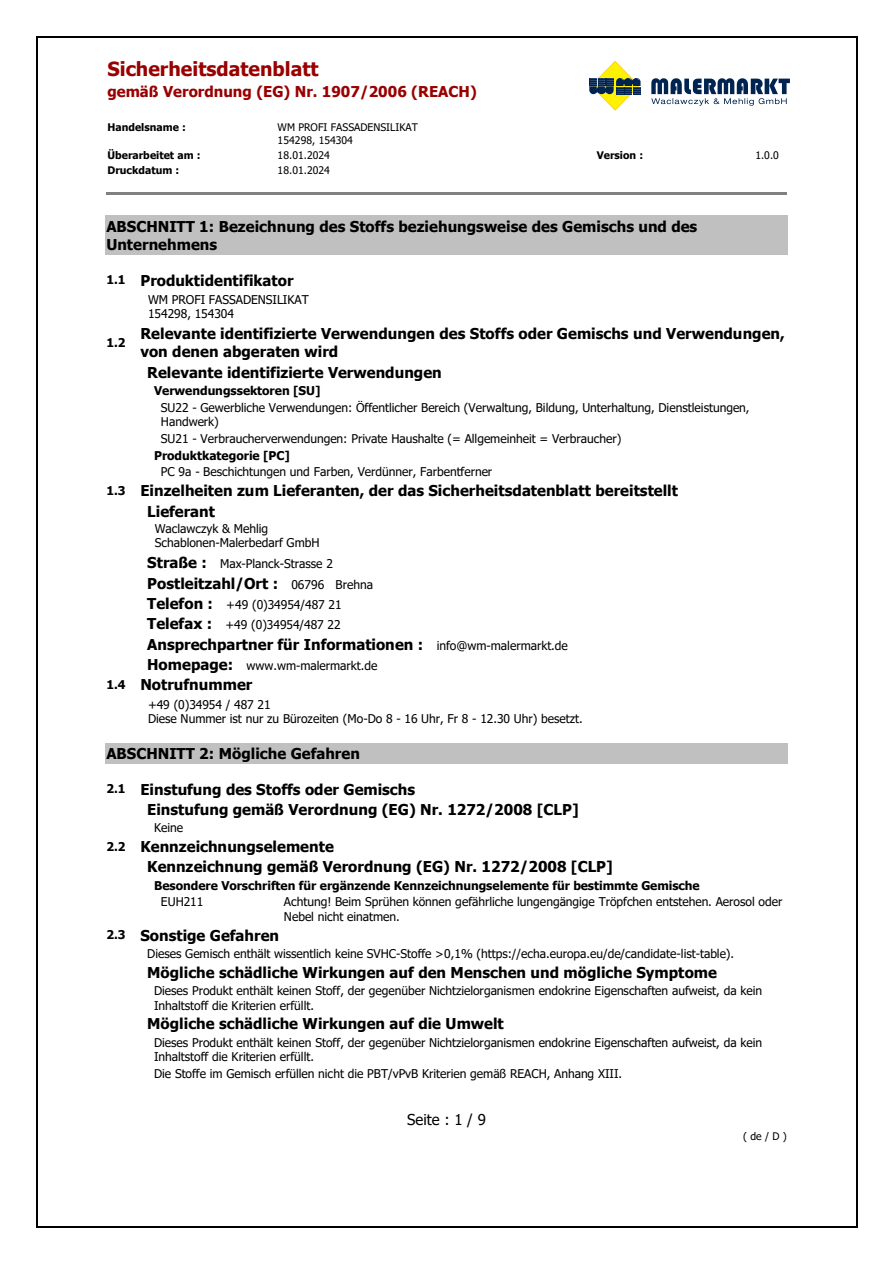
<style>
.page{position:relative;width:893px;height:1263px;background:#fff}
.page>*{position:absolute;margin:0;border:0;box-sizing:border-box;transform-origin:0 0}
.t1{font:700 19.5px "Tahoma";color:#900}
.t2{font:700 15px/20.4px "Tahoma";color:#000}
.t3{font:700 15px "Tahoma";color:#900}
.t4{font:15px "Tahoma";color:#000}
.t5{font:12px/14.5px "Tahoma";letter-spacing:-.005em;color:#000}
.t6{font:700 12px/16.8px "Tahoma";color:#000}
.t7{font:10.5px/12.8px "Tahoma";letter-spacing:.005em;color:#000}
.t8{font:700 10.5px "Tahoma";color:#000}
.s1{font-size:12px}
.s2{font-weight:700}
.s3{font-weight:700;font-size:15px}
.s4{font-weight:400;font-size:12px}
.s5{font-weight:400}
</style>
<div class="page">
<hr style="left:106px;top:192px;width:681px;height:3px;background:#808080">
<div style="left:106px;top:217px;width:681px;height:18px;background:#c0c0c0"></div>
<div style="left:106px;top:235px;width:681px;height:18px;background:#c0c0c0"></div>
<hr style="left:105px;top:253px;width:683px;height:1px;background:#c0c0c0">
<hr style="left:105px;top:216px;width:683px;height:1px;background:#c0c0c0">
<div style="left:106px;top:744px;width:681px;height:18px;background:#c0c0c0"></div>
<hr style="left:105px;top:762px;width:683px;height:1px;background:#c0c0c0">
<hr style="left:105px;top:743px;width:683px;height:1px;background:#c0c0c0">
<hr style="left:37px;top:36px;width:819px;height:1px;background:#000">
<hr style="left:36px;top:37px;width:1px;height:1189px;background:#000">
<hr style="left:856px;top:37px;width:1px;height:1189px;background:#000">
<hr style="left:37px;top:1226px;width:819px;height:1px;background:#000">
<svg style="left:589px;top:61px;width:51px;height:50px"></svg>
<svg style="left:651px;top:78px;width:139px;height:28px"></svg>
<p class="t1" style="left:107px;top:55px;width:213px">Sicherheitsdatenblatt</p>
<p class="t3" style="left:107px;top:81px;width:371px">gemäß Verordnung (EG) Nr. 1907/2006 (REACH)</p>
<p class="t8" style="left:107px;top:120px;width:80px">Handelsname :</p>
<p class="t7" style="left:278px;top:121px;width:142px">WM PROFI FASSADENSILIKAT<br>154298, 154304</p>
<p class="t8" style="left:107px;top:147px;width:95px">Überarbeitet am :</p>
<p class="t7" style="left:278px;top:149px;width:54px">18.01.2024</p>
<p class="t8" style="left:597px;top:147px;width:48px">Version :</p>
<p class="t7" style="left:755px;top:149px;width:25px">1.0.0</p>
<p class="t8" style="left:107px;top:162px;width:73px">Druckdatum :</p>
<p class="t7" style="left:278px;top:164px;width:54px">18.01.2024</p>
<p class="t2" style="left:106px;top:218px;width:592px;line-height:18.1px">ABSCHNITT 1: Bezeichnung des Stoffs beziehungsweise des Gemischs und des<br>Unternehmens</p>
<p class="t2" style="left:106px;top:270px;width:189px"><span class="s1">1.1</span> Produktidentifikator</p>
<p class="t5" style="left:148px;top:293px;width:162px">WM PROFI FASSADENSILIKAT<br>154298, 154304</p>
<p class="t6" style="left:106px;top:335px;width:21px">1.2</p>
<p class="t2" style="left:140px;top:325px;width:646px;line-height:18px">Relevante identifizierte Verwendungen des Stoffs oder Gemischs und Verwendungen, von denen abgeraten wird</p>
<p class="t2" style="left:147px;top:363px;width:296px">Relevante identifizierte Verwendungen</p>
<p class="t5" style="left:161px;top:383px;width:590px;line-height:16.8px;text-indent:-7px"><span class="s2">Verwendungssektoren [SU]<br></span>SU22 - Gewerbliche Verwendungen: Öffentlicher Bereich (Verwaltung, Bildung, Unterhaltung, Dienstleistungen,</p>
<p class="t5" style="left:161px;top:415px;width:59px">Handwerk)</p>
<p class="t5" style="left:161px;top:432px;width:462px">SU21 - Verbraucherverwendungen: Private Haushalte (= Allgemeinheit = Verbraucher)</p>
<p class="t6" style="left:154px;top:447px;width:137px">Produktkategorie [PC]</p>
<p class="t5" style="left:161px;top:465px;width:333px">PC 9a - Beschichtungen und Farben, Verdünner, Farbentferner</p>
<p class="t2" style="left:147px;top:481px;width:532px;text-indent:-41px"><span class="s1">1.3</span> Einzelheiten zum Lieferanten, der das Sicherheitsdatenblatt bereitstellt<br>Lieferant</p>
<p class="t5" style="left:155px;top:522px;width:166px">Waclawczyk &amp; Mehlig<br>Schablonen-Malerbedarf GmbH</p>
<p class="t5" style="left:147px;top:557px;width:187px"><span class="s3">Straße :</span> Max-Planck-Strasse 2</p>
<p class="t2" style="left:147px;top:573px;width:227px">Postleitzahl/Ort : <span class="s4">06796 Brehna</span></p>
<p class="t5" style="left:147px;top:595px;width:196px;line-height:20.4px"><span class="s3">Telefon :</span> +49 (0)34954/487 21<br><span class="s3">Telefax :</span> +49 (0)34954/487 22</p>
<p class="t2" style="left:147px;top:635px;width:422px">Ansprechpartner für Informationen : <span class="s4">info@wm-malermarkt.de</span></p>
<p class="t5" style="left:147px;top:659px;width:232px"><span class="s3">Homepage:</span> www.wm-malermarkt.de</p>
<p class="t2" style="left:106px;top:675px;width:147px"><span class="s1">1.4</span> Notrufnummer</p>
<p class="t5" style="left:148px;top:698px;width:436px">+49 (0)34954 / 487 21<br>Diese Nummer ist nur zu Bürozeiten (Mo-Do 8 - 16 Uhr, Fr 8 - 12.30 Uhr) besetzt.</p>
<p class="t2" style="left:106px;top:744px;width:255px">ABSCHNITT 2: Mögliche Gefahren</p>
<p class="t2" style="left:147px;top:779px;width:433px;text-indent:-41px"><span class="s1">2.1</span> Einstufung des Stoffs oder Gemischs<br>Einstufung gemäß Verordnung (EG) Nr. 1272/2008 [CLP]</p>
<p class="t5" style="left:154px;top:821px;width:31px">Keine</p>
<p class="t2" style="left:147px;top:837px;width:467px;text-indent:-41px"><span class="s1">2.2</span> Kennzeichnungselemente<br>Kennzeichnung gemäß Verordnung (EG) Nr. 1272/2008 [CLP]</p>
<p class="t6" style="left:161px;top:877px;width:540px;text-indent:-7px">Besondere Vorschriften für ergänzende Kennzeichnungselemente für bestimmte Gemische<br><span class="s5">EUH211</span></p>
<p class="t5" style="left:284px;top:895px;width:500px">Achtung! Beim Sprühen können gefährliche lungengängige Tröpfchen entstehen. Aerosol oder<br>Nebel nicht einatmen.</p>
<p class="t2" style="left:106px;top:926px;width:174px"><span class="s1">2.3</span> Sonstige Gefahren</p>
<p class="t5" style="left:147px;top:947px;width:588px">Dieses Gemisch enthält wissentlich keine SVHC-Stoffe &gt;0,1% (https://echa.europa.eu/de/candidate-list-table).</p>
<p class="t2" style="left:147px;top:963px;width:571px">Mögliche schädliche Wirkungen auf den Menschen und mögliche Symptome</p>
<p class="t5" style="left:154px;top:984px;width:609px">Dieses Produkt enthält keinen Stoff, der gegenüber Nichtzielorganismen endokrine Eigenschaften aufweist, da kein<br>Inhaltstoff die Kriterien erfüllt.</p>
<p class="t2" style="left:147px;top:1014px;width:358px">Mögliche schädliche Wirkungen auf die Umwelt</p>
<p class="t5" style="left:154px;top:1036px;width:609px">Dieses Produkt enthält keinen Stoff, der gegenüber Nichtzielorganismen endokrine Eigenschaften aufweist, da kein<br>Inhaltstoff die Kriterien erfüllt.</p>
<p class="t5" style="left:154px;top:1067px;width:470px">Die Stoffe im Gemisch erfüllen nicht die PBT/vPvB Kriterien gemäß REACH, Anhang XIII.</p>
<p class="t4" style="left:407px;top:1109px;width:80px">Seite : 1 / 9</p>
<p class="t7" style="left:743px;top:1131px;width:45px">( de / D )</p>
</div>
